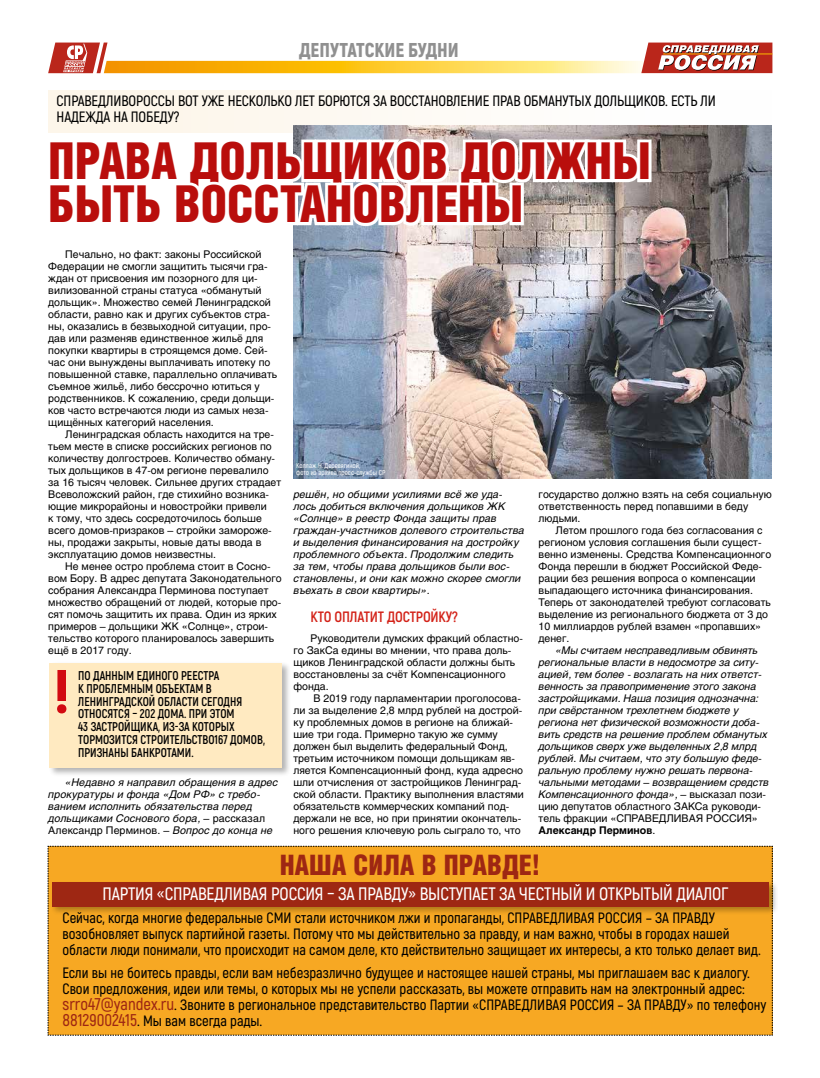
<style>
.page{position:relative;width:820px;height:1078px;background:#fff}
.page>*{position:absolute;margin:0;border:0;box-sizing:border-box;transform-origin:0 0}
.t1{font:51px/43px "Helios Cond Black C";color:#b90e0c;scale:.94 1}
.t2{font:28.2px "Helios Cond Black C";letter-spacing:.005em;color:#9e2713;scale:.95 1}
.t3{font:900 20px "Akrobat";color:#909090;scale:.96 1}
.t4{font:600 18px "Akrobat";letter-spacing:-.01em;color:#fff}
.t5{font:600 15px/16px "Akrobat";color:#000}
.t6{font:700 15px "Akrobat";letter-spacing:-.01em;color:#d32218}
.t7{font:700 12.7px/12.7px "Akrobat";color:#000;scale:.92 1}
.t8{font:10.5px/12px "Helios C";color:#000}
.t9{font:italic 10.5px/12px "Helios C";color:#000}
.t10{font:600 7px/7px "Akrobat";color:#fff}
.s1{font-style:normal}
.s2{font-weight:700;font-style:normal}
.s3{font-size:17px;color:#9e2713}
</style>
<div class="page">
<div style="left:48px;top:661px;width:243px;height:115px;background:#000;opacity:.3"></div>
<div style="left:50px;top:662px;width:232px;height:105px;background:#ffeac1"></div>
<svg style="left:57px;top:670px;width:9px;height:43px"></svg>
<img style="left:293px;top:229px;width:478px;height:249px">
<svg style="left:48px;top:43px;width:724px;height:186px"></svg>
<div style="left:48px;top:845px;width:724px;height:190px;background:#f7a823"></div>
<div style="left:51px;top:880px;width:726px;height:35px;background:#000;opacity:.3"></div>
<div style="left:52px;top:881px;width:716px;height:24px;background:#9e2713"></div>
<h3 class="t3" style="left:299px;top:37px;width:168px">ДЕПУТАТСКИЕ БУДНИ</h3>
<h3 class="t5" style="left:57px;top:93px;width:660px">СПРАВЕДЛИВОРОССЫ ВОТ УЖЕ НЕСКОЛЬКО ЛЕТ БОРЮТСЯ ЗА ВОССТАНОВЛЕНИЕ ПРАВ ОБМАНУТЫХ ДОЛЬЩИКОВ. ЕСТЬ ЛИ<br>НАДЕЖДА НА ПОБЕДУ?</h3>
<h1 class="t1" style="left:48px;top:139px;width:642px">ПРАВА ДОЛЬЩИКОВ ДОЛЖНЫ<br>БЫТЬ ВОССТАНОВЛЕНЫ</h1>
<p class="t8" style="left:48px;top:248px;width:230px;text-indent:17px">Печально, но факт: законы Российской Федерации не смогли защитить тысячи гра&shy;ждан от присвоения им позорного для ци&shy;вилизованной страны статуса «обманутый дольщик». Множество семей Ленинградской области, равно как и других субъектов стра&shy;ны, оказались в безвыходной ситуации, про&shy;дав или разменяв единственное жильё для покупки квартиры в строящемся доме. Сей&shy;час они вынуждены выплачивать ипотеку по повышенной ставке, параллельно оплачивать съемное жильё, либо бессрочно ютиться у родственников. К сожалению, среди дольщи&shy;ков часто встречаются люди из самых неза&shy;щищённых категорий населения.</p>
<p class="t8" style="left:48px;top:428px;width:234px;text-indent:17px">Ленинградская область находится на тре&shy;тьем месте в списке российских регионов по количеству долгостроев. Количество обману&shy;тых дольщиков в 47-ом регионе перевалило за 16 тысяч человек. Сильнее других страдает Всеволожский район, где стихийно возника&shy;ющие микрорайоны и новостройки привели<br>к тому, что здесь сосредоточилось больше всего домов-призраков – стройки замороже&shy;ны, продажи закрыты, новые даты ввода в эксплуатацию домов неизвестны.</p>
<p class="t8" style="left:48px;top:560px;width:235px;text-indent:17px">Не менее остро проблема стоит в Сосно&shy;вом Бору. В адрес депутата Законодательного собрания Александра Перминова поступает множество обращений от людей, которые про&shy;сят помочь защитить их права. Один из ярких примеров – дольщики ЖК «Солнце», строи&shy;тельство которого планировалось завершить ещё в 2017 году.</p>
<p class="t7" style="left:78px;top:669px;width:204px">ПО ДАННЫМ ЕДИНОГО РЕЕСТРА<br>К ПРОБЛЕМНЫМ ОБЪЕКТАМ В<br>ЛЕНИНГРАДСКОЙ ОБЛАСТИ СЕГОДНЯ<br>ОТНОСЯТСЯ – 202 ДОМА. ПРИ ЭТОМ<br>43 ЗАСТРОЙЩИКА, ИЗ-ЗА КОТОРЫХ<br>ТОРМОЗИТСЯ СТРОИТЕЛЬСТВО167 ДОМОВ,<br>ПРИЗНАНЫ БАНКРОТАМИ.</p>
<p class="t9" style="left:48px;top:776px;width:231px;text-indent:17px">«Недавно я направил обращения в адрес прокуратуры и фонда «Дом РФ» с требо&shy;ванием исполнить обязательства перед дольщиками Соснового бора, – <span class="s1">рассказал Александр Перминов.</span> – Вопрос до конца не</p>
<p class="t10" style="left:296px;top:462px;width:91px">Коллаж Н. Деревягиной,<br>фото из архива пресс-службы СР</p>
<p class="t9" style="left:293px;top:488px;width:232px">решён, но общими усилиями всё же уда&shy;лось добиться включения дольщиков ЖК «Солнце» в реестр Фонда защиты прав граждан-участников долевого строительства и выделения финансирования на достройку проблемного объекта. Продолжим следить за тем, чтобы права дольщиков были вос&shy;становлены, и они как можно скорее смогли въехать в свои квартиры».</p>
<h3 class="t6" style="left:310px;top:607px;width:149px">КТО ОПЛАТИТ ДОСТРОЙКУ?</h3>
<p class="t8" style="left:293px;top:632px;width:231px;text-indent:17px">Руководители думских фракций областно&shy;го ЗакСа едины во мнении, что права доль&shy;щиков Ленинградской области должны быть восстановлены за счёт Компенсационного фонда.</p>
<p class="t8" style="left:293px;top:692px;width:232px;text-indent:20px">В 2019 году парламентарии проголосова&shy;ли за выделение 2,8 млрд рублей на дострой&shy;ку проблемных домов в регионе на ближай&shy;шие три года. Примерно такую же сумму должен был выделить федеральный Фонд, третьим источником помощи дольщикам яв&shy;ляется Компенсационный фонд, куда адресно шли отчисления от застройщиков Ленинград&shy;ской области. Практику выполнения властями обязательств коммерческих компаний под&shy;держали не все, но при принятии окончатель&shy;ного решения ключевую роль сыграло то, что</p>
<p class="t8" style="left:538px;top:488px;width:235px">государство должно взять на себя социальную ответственность перед попавшими в беду людьми.</p>
<p class="t8" style="left:538px;top:524px;width:234px;text-indent:17px">Летом прошлого года без согласования с регионом условия соглашения были сущест&shy;венно изменены. Средства Компенсационного Фонда перешли в бюджет Российской Феде&shy;рации без решения вопроса о компенсации выпадающего источника финансирования.<br>Теперь от законодателей требуют согласовать выделение из регионального бюджета от 3 до 10 миллиардов рублей взамен «пропавших» денег.</p>
<p class="t9" style="left:538px;top:644px;width:232px;text-indent:17px">«Мы считаем несправедливым обвинять региональные власти в недосмотре за ситу&shy;ацией, тем более - возлагать на них ответст&shy;венность за правоприменение этого закона застройщиками. Наша позиция однозначна: при свёрстанном трехлетнем бюджете у региона нет физической возможности доба&shy;вить средств на решение проблем обманутых дольщиков сверх уже выделенных 2,8 млрд рублей. Мы считаем, что эту большую феде&shy;ральную проблему нужно решать первона&shy;чальными методами – возвращением средств Компенсационного фонда», – <span class="s1">высказал пози&shy;цию депутатов областного ЗАКСа руководи&shy;тель фракции «СПРАВЕДЛИВАЯ РОССИЯ» </span><span class="s2">Александр Перминов</span><span class="s1">.</span></p>
<h2 class="t2" style="left:280px;top:848px;width:276px">НАША СИЛА В ПРАВДЕ!</h2>
<p class="t5" style="left:62px;top:909px;width:699px">Сейчас, когда многие федеральные СМИ стали источником лжи и пропаганды, СПРАВЕДЛИВАЯ РОССИЯ – ЗА ПРАВДУ возобновляет выпуск партийной газеты. Потому что мы действительно за правду, и нам важно, чтобы в городах нашей области люди понимали, что происходит на самом деле, кто действительно защищает их интересы, а кто только делает вид.</p>
<p class="t5" style="left:62px;top:964px;width:705px">Если вы не боитесь правды, если вам небезразлично будущее и настоящее нашей страны, мы приглашаем вас к диалогу.<br>Свои предложения, идеи или темы, о которых мы не успели рассказать, вы можете отправить нам на электронный адрес: <span class="s3">srro47@yandex.ru</span>. Звоните в региональное представительство Партии «СПРАВЕДЛИВАЯ РОССИЯ – ЗА ПРАВДУ» по телефону <span class="s3">88129002415</span>. Мы вам всегда рады.</p>
<h3 class="t4" style="left:102px;top:883px;width:627px">ПАРТИЯ «СПРАВЕДЛИВАЯ РОССИЯ – ЗА ПРАВДУ» ВЫСТУПАЕТ ЗА ЧЕСТНЫЙ И ОТКРЫТЫЙ ДИАЛОГ</h3>
</div>
